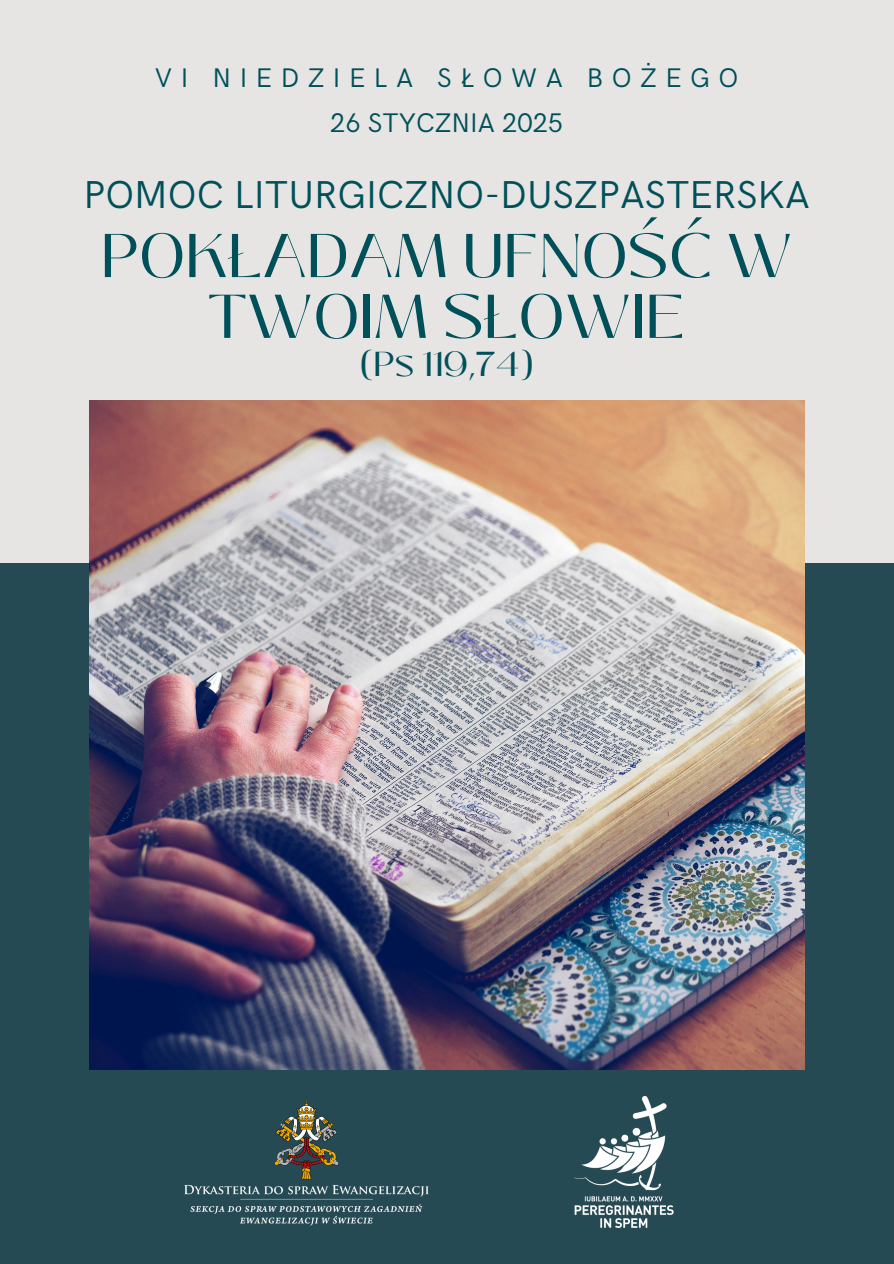
<style>
.page{position:relative;width:894px;height:1264px;background:#fff}
.page>*{position:absolute;margin:0;border:0;box-sizing:border-box;transform-origin:0 0}
.t1{font:61.5px/60.8px "Black Mango";color:#005059;text-align:center}
.t2{font:39px "HK Grotesk";color:#005059}
.t3{font:34.5px "Black Mango";color:#005059}
.t4{font:27px "HK Grotesk";letter-spacing:.315em;color:#005059}
.t5{font:27px "HK Grotesk";color:#005059}
</style>
<div class="page">
<div style="left:0;top:0;width:893px;height:1263px;background:#e6e5e4"></div>
<div style="left:0;top:563px;width:893px;height:700px;background:#264a54"></div>
<img style="left:89px;top:400px;width:715px;height:669px">
<img style="left:574px;top:1096px;width:99px;height:130px">
<img style="left:185px;top:1100px;width:243px;height:126px">
<p class="t4" style="left:155px;top:63px;width:585px">VI NIEDZIELA SŁOWA BOŻEGO</p>
<p class="t5" style="left:330px;top:108px;width:234px">26 STYCZNIA 2025</p>
<p class="t2" style="left:84px;top:173px;width:727px">POMOC LITURGICZNO-DUSZPASTERSKA</p>
<h1 class="t1" style="left:101px;top:226px;width:693px">POKŁADAM UFNOŚĆ W<br>TWOIM SŁOWIE</h1>
<p class="t3" style="left:360px;top:338px;width:174px">(Ps 119,74)</p>
</div>
